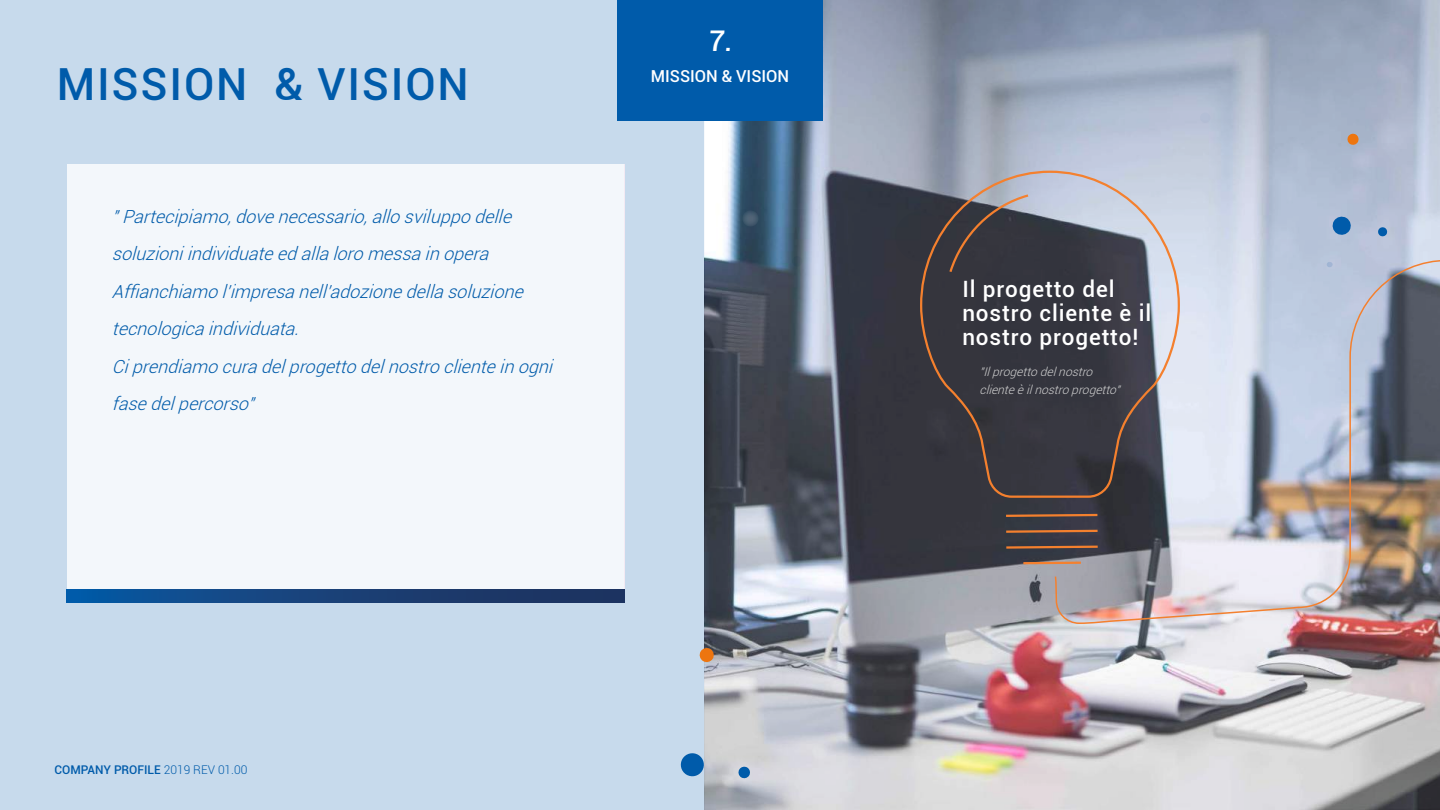
<style>
.page{position:relative;width:1440px;height:810px;background:#fff}
.page>*{position:absolute;margin:0;border:0;box-sizing:border-box;transform-origin:0 0}
.t1{font:500 44.25px "Roboto";letter-spacing:.04em;color:#005baa}
.t2{font:500 28.5px "Roboto";color:#fff}
.t3{font:500 28.2px "Roboto";color:#fff}
.t4{font:500 22.5px/24px "Roboto";letter-spacing:.04em;color:#fff}
.t5{font:500 20.48px "Roboto";letter-spacing:.03em;color:#fff}
.t6{font:italic 300 18px/37.5px "Roboto";color:#005baa}
.t7{font:500 16.5px "Roboto";color:#fff}
.t8{font:italic 300 12px/17.2px "Roboto";color:#d1d1d1}
.t9{font:500 12px "Roboto";color:#005baa}
.s1{font-weight:300}
</style>
<div class="page">
<div style="left:0;top:0;width:705px;height:810px;background:#c7daec"></div>
<img style="left:705px;top:0;width:735px;height:810px">
<svg style="left:742px;top:210px;width:17px;height:17px"></svg>
<div style="left:812px;top:743px;width:16px;height:17px;background:#dedee2;border-radius:50%"></div>
<svg style="left:680px;top:752px;width:25px;height:26px"></svg>
<svg style="left:738px;top:766px;width:13px;height:13px"></svg>
<svg style="left:699px;top:647px;width:16px;height:16px"></svg>
<svg style="left:1331px;top:215px;width:21px;height:21px"></svg>
<svg style="left:1377px;top:227px;width:11px;height:10px"></svg>
<svg style="left:1347px;top:133px;width:12px;height:13px"></svg>
<svg style="left:919px;top:170px;width:262px;height:395px;background:#55545c"></svg>
<img style="left:1054px;top:259px;width:386px;height:366px">
<div style="left:617px;top:0;width:206px;height:121px;background:#005baa"></div>
<div style="left:67px;top:164px;width:558px;height:439px;background:#f3f7fb"></div>
<svg style="left:67px;top:590px;width:558px;height:12px;background:#16427b"></svg>
<h1 class="t1" style="left:57px;top:53px;width:413px">MISSION &amp; VISION</h1>
<p class="t6" style="left:112px;top:197px;width:448px">"Partecipiamo,dovenecessario,allosviluppodelle soluzioniindividuateedallaloromessainopera Affianchiamol’impresanell’adozionedellasoluzione tecnologicaindividuata.<br>Ciprendiamocuradelprogettodelnostroclienteinogni fasedelpercorso"</p>
<h3 class="t3" style="left:710px;top:4px;width:25px">N</h3>
<p class="t5" style="left:684px;top:53px;width:74px">TITOLO</p>
<h2 class="t2" style="left:708px;top:21px;width:29px">7.</h2>
<p class="t7" style="left:651px;top:64px;width:140px">MISSION &amp; VISION</p>
<p class="t9" style="left:55px;top:761px;width:194px">COMPANY PROFILE <span class="s1">2019 REV 01.00</span></p>
<p class="t4" style="left:962px;top:276px;width:191px">Il progetto del nostro cliente è il nostro progetto!</p>
<p class="t8" style="left:979px;top:363px;width:146px">"Ilprogettodelnostro clienteèilnostroprogetto"</p>
</div>
